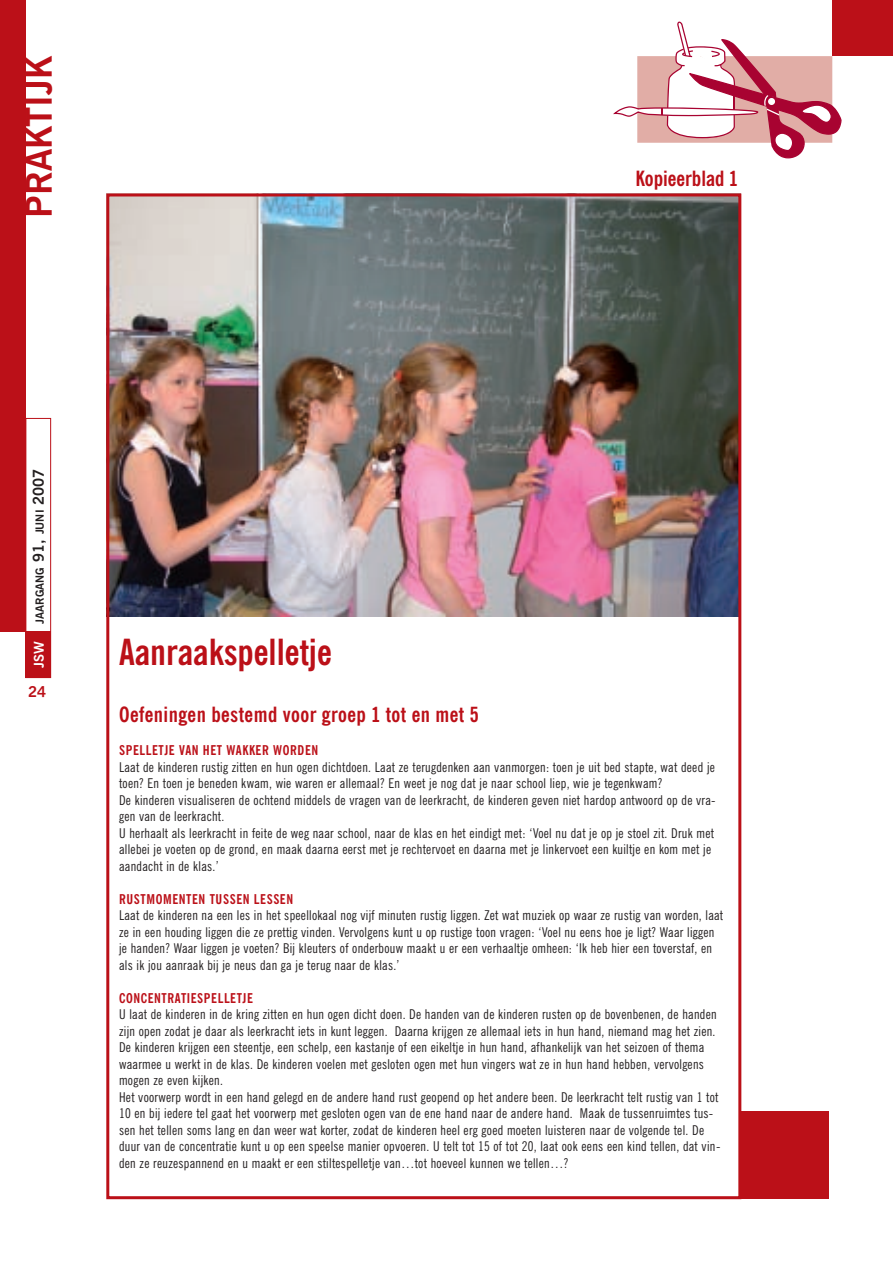
<style>
.page{position:relative;width:893px;height:1263px;background:#fff}
.page>*{position:absolute;margin:0;border:0;box-sizing:border-box;transform-origin:0 0}
.t1{font:700 condensed 36px "News Gothic BT";color:#bb1018}
.t2{font:700 36px "News Gothic BT";color:#bb1018}
.t3{font:700 condensed 21px "News Gothic BT";letter-spacing:.02em;color:#bb1018}
.t4{font:700 condensed 21px "News Gothic BT";color:#bb1018}
.t5{font:700 15px "News Gothic BT";color:#bb1018}
.t6{font:condensed 13.5px/16.5px "News Gothic BT";letter-spacing:.02em;color:#231f20}
.t7{font:700 condensed 13.5px "News Gothic BT";letter-spacing:.045em;color:#bb1018}
.t8{font:700 13.5px "News Gothic BT";color:#fff}
.t9{font:700 11.25px "News Gothic BT";color:#231f20}
.s1{font-size:15px}
</style>
<div class="page">
<img style="left:110px;top:197px;width:627px;height:420px">
<div style="left:832px;top:0;width:61px;height:55px;background:#bb1018"></div>
<div style="left:106px;top:193px;width:635px;height:1006px;border:3px solid #bb1018"></div>
<div style="left:0;top:0;width:26px;height:631px;background:#bb1018"></div>
<svg style="left:613px;top:22px;width:229px;height:137px"></svg>
<div style="left:741px;top:1111px;width:88px;height:88px;background:#bb1018"></div>
<div style="left:26px;top:631px;width:25px;height:47px;background:#bb1018"></div>
<div style="left:26px;top:418px;width:25px;height:260px;border:1px solid #bb1018"></div>
<h1 class="t2" style="left:26px;top:218px;width:165px;rotate:-90deg">PRAKTIJK</h1>
<h2 class="t4" style="left:635px;top:171px;width:104px">Kopieerblad 1</h2>
<p class="t9" style="left:36px;top:623px;width:157px;rotate:-90deg">JAARGANG <span class="s1">91,</span> JUNI <span class="s1">2007</span></p>
<p class="t8" style="left:34px;top:668px;width:28px;rotate:-90deg">JSW</p>
<p class="t5" style="left:28px;top:686px;width:20px">24</p>
<h1 class="t1" style="left:119px;top:638px;width:214px">Aanraakspelletje</h1>
<h2 class="t3" style="left:119px;top:707px;width:361px">Oefeningen bestemd voor groep 1 tot en met 5</h2>
<p class="t7" style="left:119px;top:745px;width:201px">SPELLETJE VAN HET WAKKER WORDEN</p>
<p class="t6" style="left:119px;top:760px;width:598px">Laat de kinderen rustig zitten en hun ogen dichtdoen. Laat ze terugdenken aan vanmorgen: toen je uit bed stapte, wat deed je toen? En toen je beneden kwam, wie waren er allemaal? En weet je nog dat je naar school liep, wie je tegenkwam?<br>De kinderen visualiseren de ochtend middels de vragen van de leerkracht, de kinderen geven niet hardop antwoord op de vra&shy;gen van de leerkracht.<br>U herhaalt als leerkracht in feite de weg naar school, naar de klas en het eindigt met: ‘Voel nu dat je op je stoel zit. Druk met allebei je voeten op de grond, en maak daarna eerst met je rechtervoet en daarna met je linkervoet een kuiltje en kom met je aandacht in de klas.’</p>
<p class="t7" style="left:119px;top:894px;width:176px">RUSTMOMENTEN TUSSEN LESSEN</p>
<p class="t6" style="left:119px;top:908px;width:606px">Laat de kinderen na een les in het speellokaal nog vijf minuten rustig liggen. Zet wat muziek op waar ze rustig van worden, laat ze in een houding liggen die ze prettig vinden. Vervolgens kunt u op rustige toon vragen: ‘Voel nu eens hoe je ligt? Waar liggen je handen? Waar liggen je voeten? Bij kleuters of onderbouw maakt u er een verhaaltje omheen: ‘Ik heb hier een toverstaf, en als ik jou aanraak bij je neus dan ga je terug naar de klas.’</p>
<p class="t7" style="left:119px;top:993px;width:136px">CONCENTRATIESPELLETJE</p>
<p class="t6" style="left:119px;top:1007px;width:603px">U laat de kinderen in de kring zitten en hun ogen dicht doen. De handen van de kinderen rusten op de bovenbenen, de handen zijn open zodat je daar als leerkracht iets in kunt leggen. Daarna krijgen ze allemaal iets in hun hand, niemand mag het zien.<br>De kinderen krijgen een steentje, een schelp, een kastanje of een eikeltje in hun hand, afhankelijk van het seizoen of thema waarmee u werkt in de klas. De kinderen voelen met gesloten ogen met hun vingers wat ze in hun hand hebben, vervolgens mogen ze even kijken.<br>Het voorwerp wordt in een hand gelegd en de andere hand rust geopend op het andere been. De leerkracht telt rustig van 1 tot 10 en bij iedere tel gaat het voorwerp met gesloten ogen van de ene hand naar de andere hand. Maak de tussenruimtes tus&shy;sen het tellen soms lang en dan weer wat korter, zodat de kinderen heel erg goed moeten luisteren naar de volgende tel. De duur van de concentratie kunt u op een speelse manier opvoeren. U telt tot 15 of tot 20, laat ook eens een kind tellen, dat vin&shy;den ze reuzespannend en u maakt er een stiltespelletje van…tot hoeveel kunnen we tellen…?</p>
</div>
